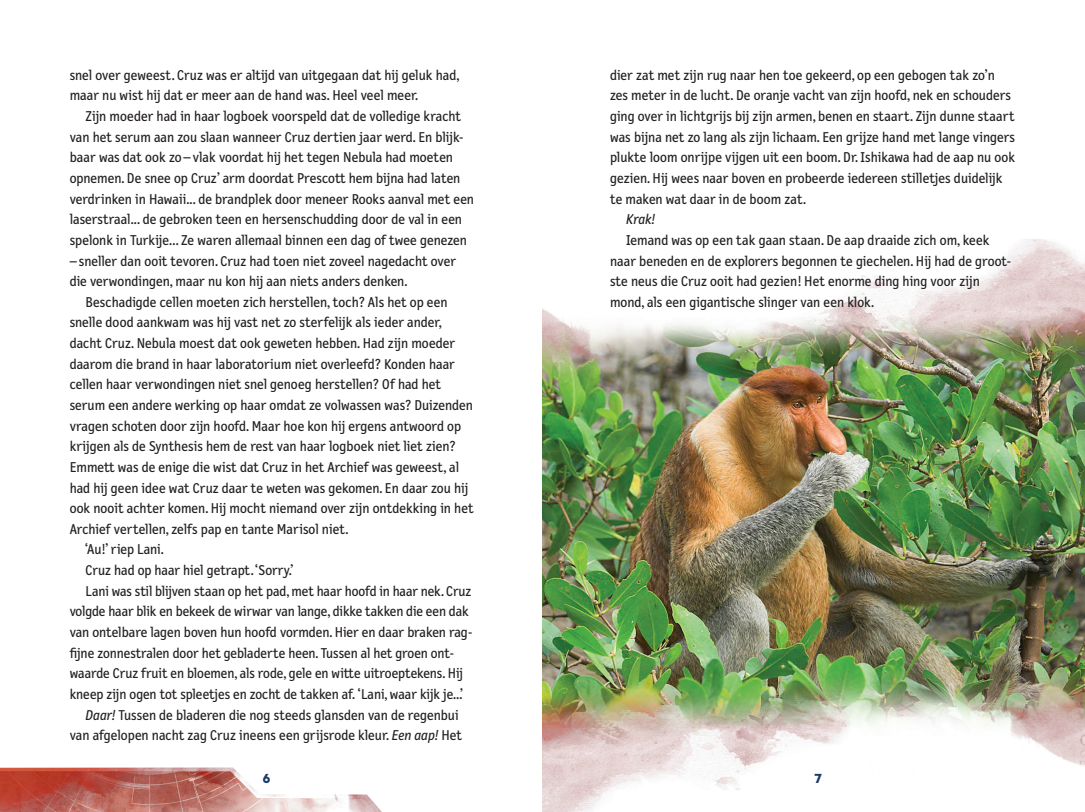
<style>
.page{position:relative;width:1085px;height:812px;background:#fff}
.page>*{position:absolute;margin:0;border:0;box-sizing:border-box;transform-origin:0 0}
.Body_copy{font:14.38px/20.6px "Letter Gothic Text";color:#231f20}
.Body_copy-2{font:italic 14.38px "Letter Gothic Text";color:#231f20}
.t1{font:900 12.5px "Geograph";color:#1b3c69}
.s1{font-style:italic}
</style>
<div class="page">
<img style="left:542px;top:239px;width:542px;height:572px">
<svg style="left:0;top:767px;width:236px;height:4px"></svg>
<img style="left:0;top:771px;width:381px;height:40px">
<p class="Body_copy" style="left:70px;top:65px;width:391px">snel over geweest. Cruz was er altijd van uitgegaan dat hij geluk had, maar nu wist hij dat er meer aan de hand was. Heel veel meer.</p>
<p class="Body_copy" style="left:70px;top:106px;width:406px;text-indent:16px">Zijn moeder had in haar logboek voorspeld dat de volledige kracht van het serum aan zou slaan wanneer Cruz dertien jaar werd. En blijk&shy;baar was dat ook zo – vlak voordat hij het tegen Nebula had moeten opnemen. De snee op Cruz’ arm doordat Prescott hem bijna had laten verdrinken in Hawaii... de brandplek door meneer Rooks aanval met een laserstraal... de gebroken teen en hersenschudding door de val in een spelonk in Turkije... Ze waren allemaal binnen een dag of twee genezen</p>
<p class="Body_copy" style="left:70px;top:250px;width:388px">– sneller dan ooit tevoren. Cruz had toen niet zoveel nagedacht over die verwondingen, maar nu kon hij aan niets anders denken.</p>
<p class="Body_copy" style="left:70px;top:292px;width:405px;text-indent:16px">Beschadigde cellen moeten zich herstellen, toch? Als het op een snelle dood aankwam was hij vast net zo sterfelijk als ieder ander, dacht Cruz. Nebula moest dat ook geweten hebben. Had zijn moeder daarom die brand in haar laboratorium niet overleefd? Konden haar cellen haar verwondingen niet snel genoeg herstellen? Of had het serum een andere werking op haar omdat ze volwassen was? Duizenden vragen schoten door zijn hoofd. Maar hoe kon hij ergens antwoord op krijgen als de Synthesis hem de rest van haar logboek niet liet zien?<br>Emmett was de enige die wist dat Cruz in het Archief was geweest, al had hij geen idee wat Cruz daar te weten was gekomen. En daar zou hij ook nooit achter komen. Hij mocht niemand over zijn ontdekking in het Archief vertellen, zelfs pap en tante Marisol niet.</p>
<p class="Body_copy" style="left:86px;top:539px;width:80px">‘Au!’ riep Lani.</p>
<p class="Body_copy" style="left:86px;top:560px;width:209px">Cruz had op haar hiel getrapt. ‘Sorry.’</p>
<p class="Body_copy" style="left:70px;top:580px;width:404px;text-indent:16px">Lani was stil blijven staan op het pad, met haar hoofd in haar nek. Cruz volgde haar blik en bekeek de wirwar van lange, dikke takken die een dak van ontelbare lagen boven hun hoofd vormden. Hier en daar braken rag&shy;fijne zonnestralen door het gebladerte heen. Tussen al het groen ont&shy;waarde Cruz fruit en bloemen, als rode, gele en witte uitroeptekens. Hij kneep zijn ogen tot spleetjes en zocht de takken af. ‘Lani, waar kijk je…’</p>
<p class="Body_copy" style="left:70px;top:704px;width:394px;text-align:right"><span class="s1">Daar!</span> Tussen de bladeren die nog steeds glansden van de regenbui van afgelopen nacht zag Cruz ineens een grijsrode kleur. <span class="s1">Een aap!</span> Het</p>
<p class="Body_copy" style="left:610px;top:65px;width:406px">dier zat met zijn rug naar hen toe gekeerd, op een gebogen tak zo’n zes meter in de lucht. De oranje vacht van zijn hoofd, nek en schouders ging over in lichtgrijs bij zijn armen, benen en staart. Zijn dunne staart was bijna net zo lang als zijn lichaam. Een grijze hand met lange vingers plukte loom onrijpe vijgen uit een boom. Dr. Ishikawa had de aap nu ook gezien. Hij wees naar boven en probeerde iedereen stilletjes duidelijk te maken wat daar in de boom zat.</p>
<p class="Body_copy-2" style="left:626px;top:211px;width:30px">Krak!</p>
<p class="Body_copy" style="left:610px;top:230px;width:403px;text-indent:16px">Iemand was op een tak gaan staan. De aap draaide zich om, keek naar beneden en de explorers begonnen te giechelen. Hij had de groot&shy;ste neus die Cruz ooit had gezien! Het enorme ding hing voor zijn mond, als een gigantische slinger van een klok.</p>
<p class="t1" style="left:263px;top:770px;width:9px">6</p>
<p class="t1" style="left:814px;top:770px;width:9px">7</p>
</div>
